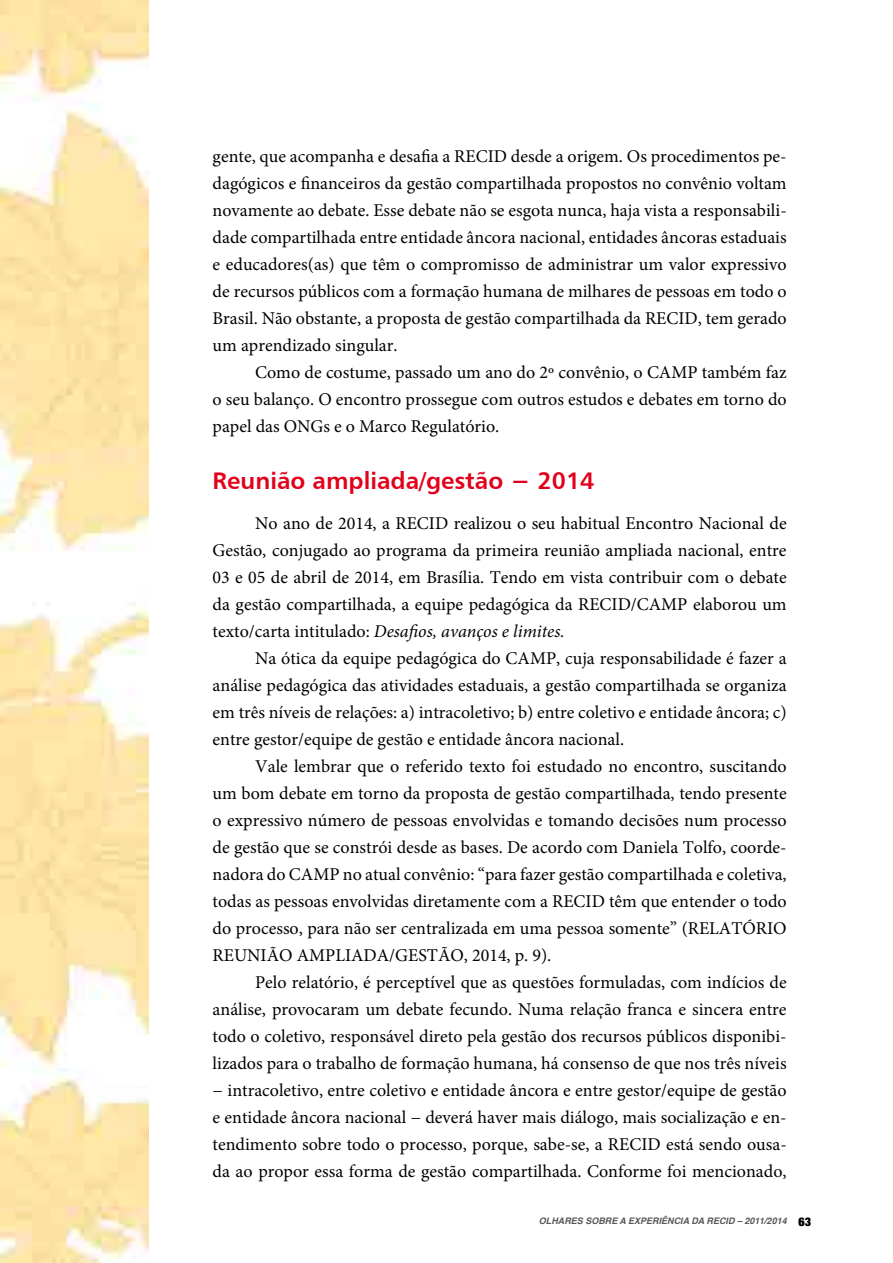
<style>
.page{position:relative;width:893px;height:1263px;background:#fff}
.page>*{position:absolute;margin:0;border:0;box-sizing:border-box;transform-origin:0 0}
.t1{font:24px "Humanist 777 BT Bold B";color:#e2001a}
.t2{font:18px/27px "Minion Pro";color:#000;text-align:justify}
.t3{font:italic 700 9px "Helvetica";color:#58585a}
.s1{font-style:italic}
.s2{font-family:"Helvetica Neue LT Std";font-weight:900;font-style:normal;font-stretch:condensed;font-size:12px;color:#000}
</style>
<div class="page">
<img style="left:0;top:0;width:149px;height:1263px">
<p class="t2" style="left:213px;top:143px;width:576px">gente, que acompanha e desafia a RECID desde a origem. Os procedimentos pe&shy;dagógicos e financeiros da gestão compartilhada propostos no convênio voltam novamente ao debate. Esse debate não se esgota nunca, haja vista a responsabili&shy;dade compartilhada entre entidade âncora nacional, entidades âncoras estaduais e educadores(as) que têm o compromisso de administrar um valor expressivo de recursos públicos com a formação humana de milhares de pessoas em todo o Brasil. Não obstante, a proposta de gestão compartilhada da RECID, tem gerado um aprendizado singular.</p>
<p class="t2" style="left:213px;top:359px;width:576px;text-indent:43px">Como de costume, passado um ano do 2º convênio, o CAMP também faz o seu balanço. O encontro prossegue com outros estudos e debates em torno do papel das ONGs e o Marco Regulatório.</p>
<h1 class="t1" style="left:213px;top:465px;width:383px">Reunião ampliada/gestão − 2014</h1>
<p class="t2" style="left:213px;top:509px;width:576px;text-indent:43px">No ano de 2014, a RECID realizou o seu habitual Encontro Nacional de Gestão, conjugado ao programa da primeira reunião ampliada nacional, entre 03 e 05 de abril de 2014, em Brasília. Tendo em vista contribuir com o debate da gestão compartilhada, a equipe pedagógica da RECID/CAMP elaborou um texto/carta intitulado: <span class="s1">Desafios, avanços e limites.</span></p>
<p class="t2" style="left:213px;top:644px;width:576px;text-indent:43px">Na ótica da equipe pedagógica do CAMP, cuja responsabilidade é fazer a análise pedagógica das atividades estaduais, a gestão compartilhada se organiza em três níveis de relações: a) intracoletivo; b) entre coletivo e entidade âncora; c) entre gestor/equipe de gestão e entidade âncora nacional.</p>
<p class="t2" style="left:213px;top:752px;width:576px;text-indent:43px">Vale lembrar que o referido texto foi estudado no encontro, suscitando um bom debate em torno da proposta de gestão compartilhada, tendo presente o expressivo número de pessoas envolvidas e tomando decisões num processo de gestão que se constrói desde as bases. De acordo com Daniela Tolfo, coorde&shy;nadora do CAMP no atual convênio: “para fazer gestão compartilhada e coletiva, todas as pessoas envolvidas diretamente com a RECID têm que entender o todo do processo, para não ser centralizada em uma pessoa somente” (RELATÓRIO REUNIÃO AMPLIADA/GESTÃO, 2014, p. 9).</p>
<p class="t2" style="left:213px;top:968px;width:576px;text-indent:43px">Pelo relatório, é perceptível que as questões formuladas, com indícios de análise, provocaram um debate fecundo. Numa relação franca e sincera entre todo o coletivo, responsável direto pela gestão dos recursos públicos disponibi&shy;lizados para o trabalho de formação humana, há consenso de que nos três níveis − intracoletivo, entre coletivo e entidade âncora e entre gestor/equipe de gestão e entidade âncora nacional − deverá haver mais diálogo, mais socialização e en&shy;tendimento sobre todo o processo, porque, sabe-se, a RECID está sendo ousa&shy;da ao propor essa forma de gestão compartilhada. Conforme foi mencionado,</p>
<p class="t3" style="left:539px;top:1213px;width:274px">OLHARES SOBRE A EXPERIÊNCIA DA RECID – 2011/2014 <span class="s2">63</span></p>
</div>
